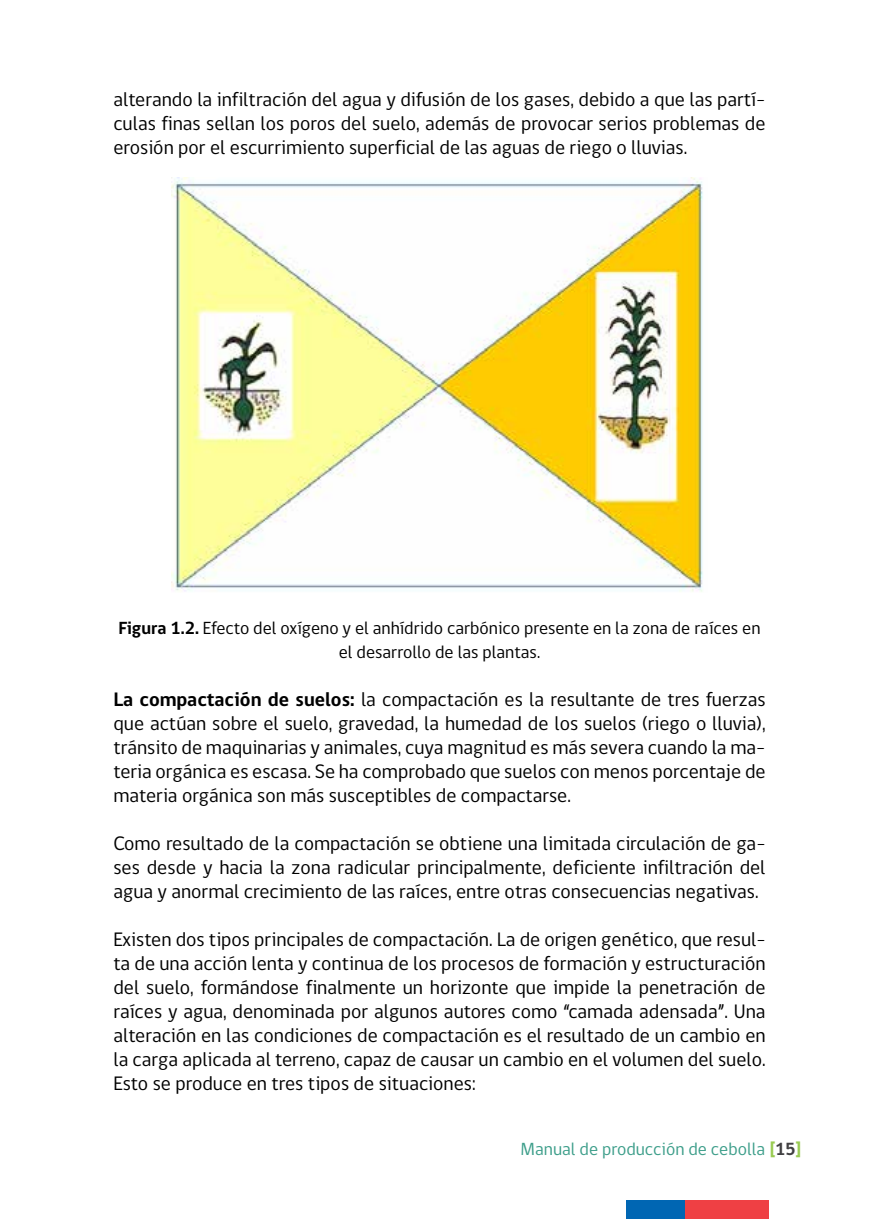
<style>
.page{position:relative;width:879px;height:1219px;background:#fff}
.page>*{position:absolute;margin:0;border:0;box-sizing:border-box;transform-origin:0 0}
.t1{font:20px/24px "gob CL";color:#000;text-align:justify}
.t2{font:18px/24px "gob CL";color:#000;text-align:center}
.t3{font:18px "gob CL";color:#3d9e8a}
.s1{font-weight:700}
.s2{font-weight:700;color:#99cb52}
.s3{font-weight:700;color:#414042}
</style>
<div class="page">
<div style="left:626px;top:1200px;width:58px;height:19px;background:#0066b3"></div>
<div style="left:684px;top:1200px;width:84px;height:19px;background:#ef4044"></div>
<img style="left:172px;top:178px;width:531px;height:414px">
<p class="t1" style="left:113px;top:88px;width:653px">alterando la infiltración del agua y difusión de los gases, debido a que las partí&shy;culas finas sellan los poros del suelo, además de provocar serios problemas de erosión por el escurrimiento superficial de las aguas de riego o lluvias.</p>
<p class="t2" style="left:118px;top:616px;width:643px"><span class="s1">Figura 1.2.</span> Efecto del oxígeno y el anhídrido carbónico presente en la zona de raíces en el desarrollo de las plantas.</p>
<p class="t1" style="left:113px;top:688px;width:654px"><span class="s1">La compactación de suelos:</span> la compactación es la resultante de tres fuerzas que actúan sobre el suelo, gravedad, la humedad de los suelos (riego o lluvia), tránsito de maquinarias y animales, cuya magnitud es más severa cuando la ma&shy;teria orgánica es escasa. Se ha comprobado que suelos con menos porcentaje de materia orgánica son más susceptibles de compactarse.</p>
<p class="t1" style="left:113px;top:832px;width:653px">Como resultado de la compactación se obtiene una limitada circulación de ga&shy;ses desde y hacia la zona radicular principalmente, deficiente infiltración del agua y anormal crecimiento de las raíces, entre otras consecuencias negativas.</p>
<p class="t1" style="left:113px;top:928px;width:654px">Existen dos tipos principales de compactación. La de origen genético, que resul&shy;ta de una acción lenta y continua de los procesos de formación y estructuración del suelo, formándose finalmente un horizonte que impide la penetración de raíces y agua, denominada por algunos autores como “camada adensada”. Una alteración en las condiciones de compactación es el resultado de un cambio en la carga aplicada al terreno, capaz de causar un cambio en el volumen del suelo.<br>Esto se produce en tres tipos de situaciones:</p>
<p class="t3" style="left:520px;top:1136px;width:282px">Manual de producción de cebolla <span class="s2">[</span><span class="s3">15</span><span class="s2">]</span></p>
</div>
